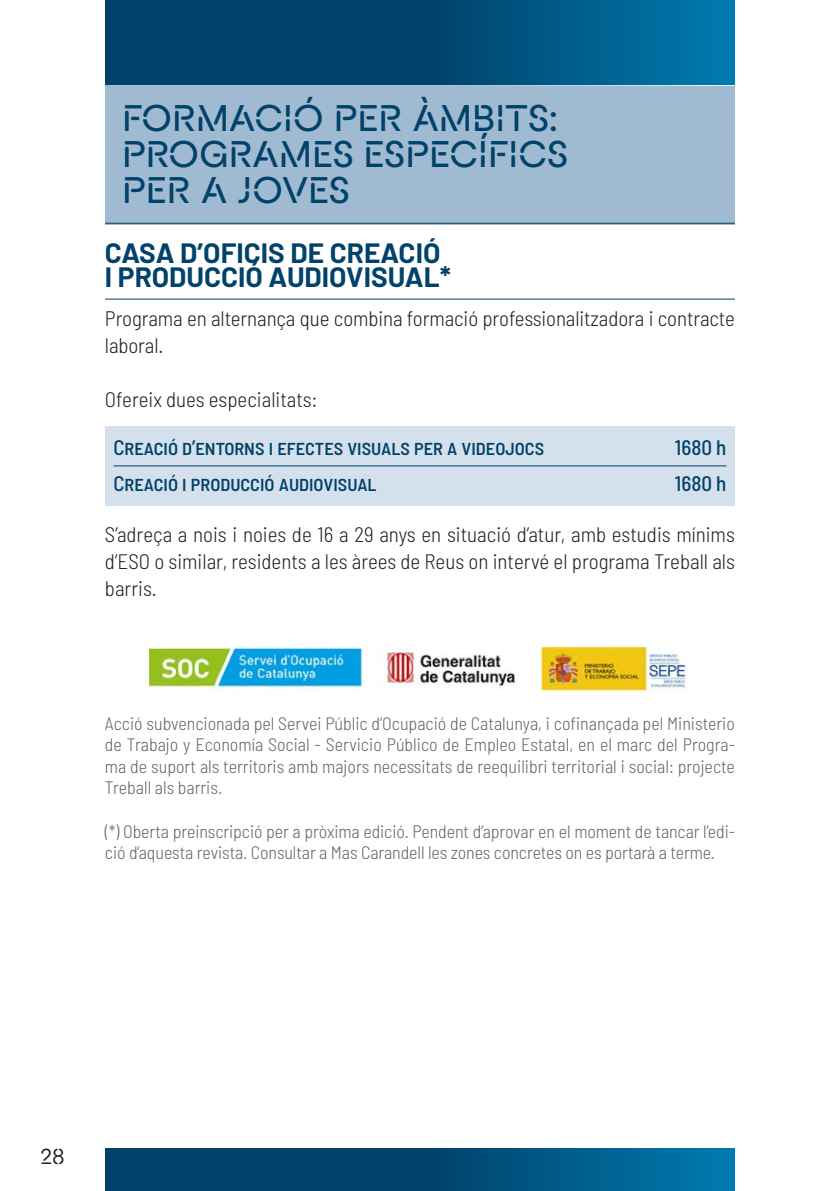
<style>
.page{position:relative;width:840px;height:1191px;background:#fff}
.page>*{position:absolute;margin:0;border:0;box-sizing:border-box;transform-origin:0 0}
.subtitol{font:500 36px/36px "Macan Stencil";letter-spacing:-.005em;color:#00426a}
.titol_cursos{font:700 28px/24px "Barlow";color:#00426a}
.text_corrent{font:300 semi-condensed 21px/27px "Barlow";color:#231f20}
.FP_-_Títols{font:500 semi-condensed 21px "Barlow";color:#00426a}
.t1{font:21px "Macan Stencil";color:#231f20}
.text_peu{font:300 semi-condensed 18px/21.6px "Barlow";letter-spacing:-.005em;color:#636366;text-align:justify}
</style>
<div class="page">
<div style="left:105px;top:0;width:629px;height:85px;background:#00426a"></div>
<div style="left:105px;top:1148px;width:629px;height:43px;background:#00426a"></div>
<div style="left:105px;top:85px;width:629px;height:140px;background:#a0bad1"></div>
<hr style="left:105px;top:223px;width:629px;height:1px;background:#00426a">
<hr style="left:105px;top:298px;width:629px;height:1px;background:#00426a">
<div style="left:105px;top:426px;width:629px;height:79px;background:#d4e0eb"></div>
<hr style="left:113px;top:465px;width:613px;height:1px;background:#00426a">
<img style="left:149px;top:647px;width:538px;height:43px">
<div style="left:420px;top:1148px;width:314px;height:43px;background:linear-gradient(to right,#004068,#007bb0)"></div>
<div style="left:420px;top:0;width:314px;height:85px;background:linear-gradient(to right,#004068,#007bb0)"></div>
<p class="subtitol" style="left:122px;top:98px;width:447px">FORMACIÓ PER ÀMBITS:<br>PROGRAMES ESPECÍFICS<br>PER A JOVES</p>
<p class="titol_cursos" style="left:105px;top:239px;width:347px">CASA D’OFICIS DE CREACIÓ<br>I PRODUCCIÓ AUDIOVISUAL*</p>
<p class="text_corrent" style="left:105px;top:304px;width:631px">Programa en alternança que combina formació professionalitzadora i contracte laboral.</p>
<p class="text_corrent" style="left:105px;top:385px;width:214px">Ofereix dues especialitats:</p>
<p class="FP_-_Títols" style="left:113px;top:433px;width:432px">Creació d’entorns i efectes visuals per a videojocs</p>
<p class="FP_-_Títols" style="left:674px;top:433px;width:53px">1680 h</p>
<p class="FP_-_Títols" style="left:113px;top:469px;width:264px">Creació i producció audiovisual</p>
<p class="FP_-_Títols" style="left:674px;top:469px;width:53px">1680 h</p>
<p class="text_corrent" style="left:105px;top:520px;width:631px;text-align:justify">S’adreça a nois i noies de 16 a 29 anys en situació d’atur, amb estudis mínims d’ESO o similar, residents a les àrees de Reus on intervé el programa Treball als barris.</p>
<p class="text_peu" style="left:105px;top:711px;width:631px">Acció subvencionada pel Servei Públic d’Ocupació de Catalunya, i cofinançada pel Ministerio de Trabajo y Economía Social - Servicio Público de Empleo Estatal, en el marc del Progra&shy;ma de suport als territoris amb majors necessitats de reequilibri territorial i social: projecte Treball als barris.</p>
<p class="text_peu" style="left:105px;top:819px;width:631px">(*) Oberta preinscripció per a pròxima edició. Pendent d’aprovar en el moment de tancar l’edi&shy;ció d’aquesta revista. Consultar a Mas Carandell les zones concretes on es portarà a terme.</p>
<p class="t1" style="left:40px;top:1144px;width:26px">28</p>
</div>
